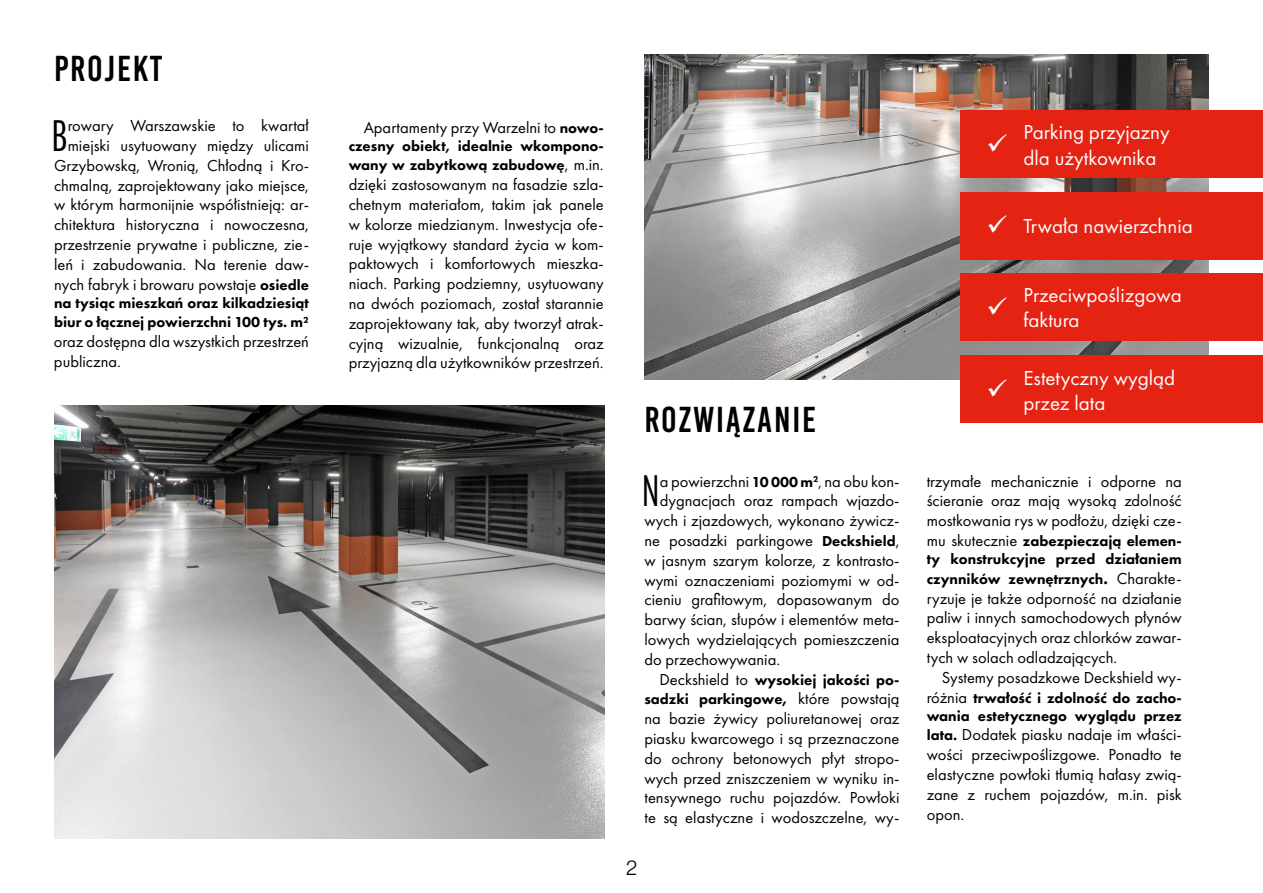
<style>
.page{position:relative;width:1263px;height:893px;background:#fff}
.page>*{position:absolute;margin:0;border:0;box-sizing:border-box;transform-origin:0 0}
.t1{font:46.2px "Futura PT Cond";color:#000}
.t2{font:36px "Bebas Kai";letter-spacing:.05em;color:#000}
.t3{font:21px/25.2px "Futura PT";color:#fff}
.t4{font:21px "N Haas Grotesk DS Pro 45 Lt";color:#000}
.t5{font:16.5px/19.8px "Futura PT";color:#000;text-align:justify}
.t6{font:800 15px/19.8px "Futura PT";color:#000}
.s1{font-weight:800;font-size:15px}
.s2{font-weight:400;font-size:16.5px}
.s3{font-size:15px}
.s4{font-size:16.5px}
</style>
<div class="page">
<img style="left:644px;top:54px;width:565px;height:325px">
<img style="left:54px;top:406px;width:550px;height:433px">
<div style="left:960px;top:111px;width:303px;height:67px;background:#e42313"></div>
<div style="left:960px;top:192px;width:303px;height:68px;background:#e42313"></div>
<div style="left:960px;top:273px;width:303px;height:68px;background:#e42313"></div>
<div style="left:960px;top:355px;width:303px;height:68px;background:#e42313"></div>
<h2 class="t2" style="left:54px;top:49px;width:110px">PROJEKT</h2>
<h1 class="t1" style="left:51px;top:109px;width:18px">B</h1>
<p class="t5" style="left:54px;top:116px;width:257px;text-align:right">rowary Warszawskie to kwartał miejski usytuowany między ulicami Grzybowską, Wronią, Chłodną i Kro&shy;chmalną, zaprojektowany jako miejsce, w którym harmonijnie współistnieją: ar&shy;chitektura historyczna i nowoczesna, przestrzenie prywatne i publiczne, zie&shy;leń i zabudowania. Na terenie daw&shy;nych fabryk i browaru powstaje <span class="s1">osiedle</span></p>
<p class="t6" style="left:54px;top:292px;width:257px">na tysiąc mieszkań oraz kilkadziesiąt biur o łącznej powierzchni 100 tys. m²</p>
<p class="t5" style="left:54px;top:332px;width:257px">oraz dostępna dla wszystkich przestrzeń publiczna.</p>
<p class="t5" style="left:364px;top:117px;width:242px">Apartamenty przy Warzelni to <span class="s1">nowo-</span></p>
<p class="t6" style="left:349px;top:135px;width:256px">czesny obiekt, idealnie wkompono&shy;wany w zabytkową zabudowę<span class="s2">, m.in.</span></p>
<p class="t5" style="left:349px;top:175px;width:257px">dzięki zastosowanym na fasadzie szla&shy;chetnym materiałom, takim jak panele w kolorze miedzianym. Inwestycja ofe&shy;ruje wyjątkowy standard życia w kom&shy;paktowych i komfortowych mieszka&shy;niach. Parking podziemny, usytuowany na dwóch poziomach, został starannie zaprojektowany tak, aby tworzył atrak&shy;cyjną wizualnie, funkcjonalną oraz przyjazną dla użytkowników przestrzeń.</p>
<h2 class="t2" style="left:644px;top:400px;width:173px">ROZWIĄZANIE</h2>
<h1 class="t1" style="left:642px;top:464px;width:19px">N</h1>
<p class="t5" style="left:660px;top:471px;width:241px">a powierzchni <span class="s1">10 000 m</span><sup>2</sup><span class="s3">,</span> na obu kon-</p>
<p class="t5" style="left:660px;top:491px;width:241px">dygnacjach oraz rampach wjazdo-</p>
<p class="t5" style="left:644px;top:511px;width:257px">wych i zjazdowych, wykonano żywicz-</p>
<p class="t5" style="left:644px;top:531px;width:256px">ne posadzki parkingowe <span class="s1">Deckshield</span>,</p>
<p class="t5" style="left:644px;top:550px;width:257px">w jasnym szarym kolorze, z kontrasto-</p>
<p class="t5" style="left:644px;top:570px;width:257px">wymi oznaczeniami poziomymi w od-</p>
<p class="t5" style="left:644px;top:590px;width:256px">cieniu grafitowym, dopasowanym do</p>
<p class="t5" style="left:644px;top:610px;width:257px">barwy ścian, słupów i elementów meta-</p>
<p class="t5" style="left:644px;top:630px;width:256px">lowych wydzielających pomieszczenia</p>
<p class="t5" style="left:644px;top:649px;width:137px">do przechowywania.</p>
<p class="t6" style="left:644px;top:669px;width:257px;text-align:right"><span class="s2">Deckshield to</span> wysokiej jakości po&shy;sadzki parkingowe<span class="s4">,</span> <span class="s2">które powstają</span></p>
<p class="t5" style="left:644px;top:709px;width:257px">na bazie żywicy poliuretanowej oraz piasku kwarcowego i są przeznaczone do ochrony betonowych płyt stropo&shy;wych przed zniszczeniem w wyniku in&shy;tensywnego ruchu pojazdów. Powłoki te są elastyczne i wodoszczelne, wy-</p>
<p class="t4" style="left:626px;top:856px;width:12px">2</p>
<p class="t3" style="left:1023px;top:120px;width:148px">Parking przyjazny dla użytkownika</p>
<p class="t3" style="left:1023px;top:214px;width:171px">Trwała nawierzchnia</p>
<p class="t3" style="left:1023px;top:282px;width:160px">Przeciwpoślizgowa faktura</p>
<p class="t3" style="left:1023px;top:365px;width:153px">Estetyczny wygląd</p>
<p class="t3" style="left:986px;top:390px;width:120px">✓ przez lata</p>
<p class="t5" style="left:927px;top:471px;width:257px">trzymałe mechanicznie i odporne na ścieranie oraz mają wysoką zdolność mostkowania rys w podłożu, dzięki cze-</p>
<p class="t6" style="left:927px;top:532px;width:257px;line-height:18px"><span class="s2">mu skutecznie</span> zabezpieczają elemen&shy;ty konstrukcyjne przed działaniem</p>
<p class="t6" style="left:927px;top:569px;width:256px">czynników zewnętrznych<span class="s4">.</span> <span class="s2">Charakte-</span></p>
<p class="t5" style="left:927px;top:588px;width:257px">ryzuje je także odporność na działanie paliw i innych samochodowych płynów eksploatacyjnych oraz chlorków zawar&shy;tych w solach odladzających.</p>
<p class="t5" style="left:942px;top:667px;width:241px">Systemy posadzkowe Deckshield wy-</p>
<p class="t6" style="left:927px;top:688px;width:257px;line-height:18px"><span class="s2">różnia</span> trwałość i zdolność do zacho&shy;wania estetycznego wyglądu przez</p>
<p class="t5" style="left:927px;top:725px;width:257px"><span class="s1">lata.</span> Dodatek piasku nadaje im właści&shy;wości przeciwpoślizgowe. Ponadto te elastyczne powłoki tłumią hałasy zwią&shy;zane z ruchem pojazdów, m.in. pisk opon.</p>
</div>
